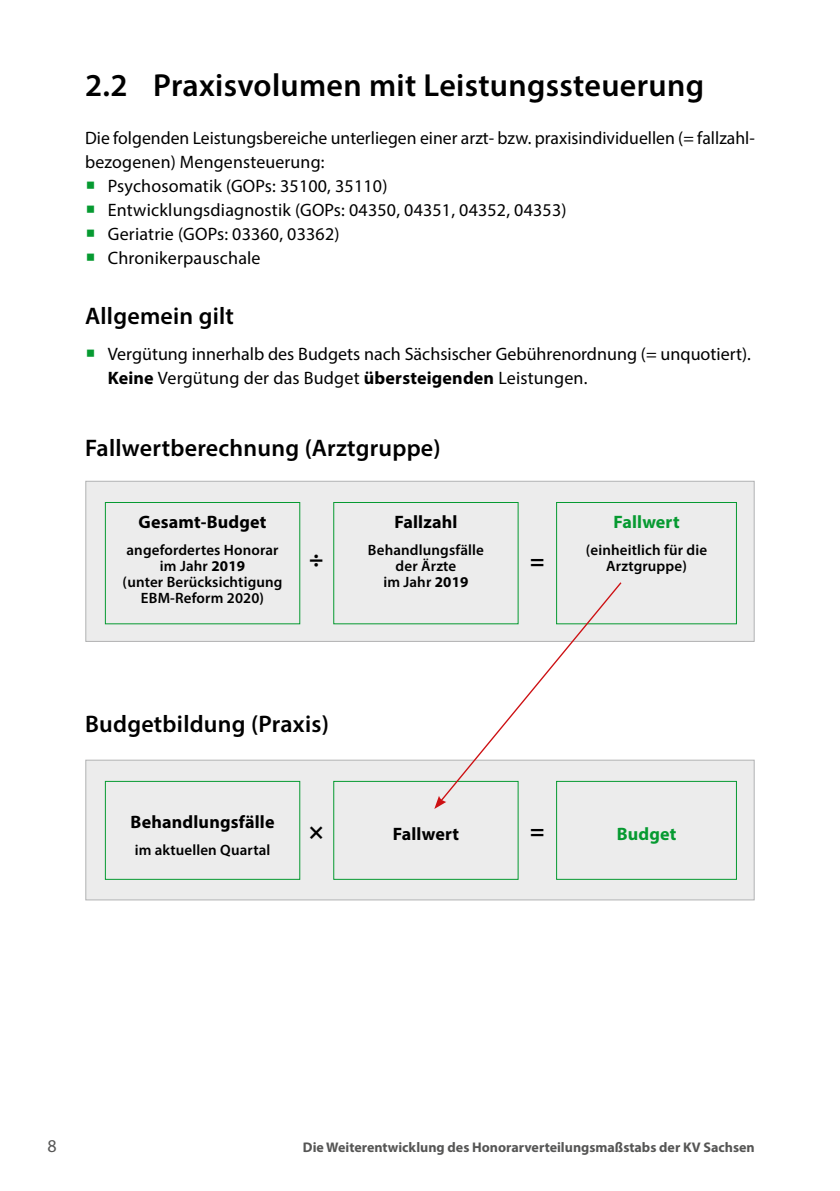
<style>
.page{position:relative;width:840px;height:1191px;background:#fff}
.page>*{position:absolute;margin:0;border:0;box-sizing:border-box;transform-origin:0 0}
.t1{font:600 32px "Myriad Pro";letter-spacing:.01em;color:#000}
.t2{font:600 24px "Myriad Pro";letter-spacing:.01em;color:#000}
.t3{font:700 24px "Myriad Pro";color:#000}
.t4{font:18px/24px "Myriad Pro";letter-spacing:.005em;color:#000}
.t5{font:700 18px "Myriad Pro";letter-spacing:.01em;color:#000}
.t6{font:700 18px "Myriad Pro";letter-spacing:.01em;color:#069a31}
.t7{font:18px "Myriad Pro";color:#565655}
.t8{font:600 15px/16px "Myriad Pro";letter-spacing:.01em;color:#000;text-align:center}
.t9{font:700 14px "Myriad Pro";color:#565655}
.s1{font-weight:700}
</style>
<div class="page">
<div style="left:85px;top:481px;width:669px;height:161px;background:#ececec;border:1px solid #b1b2b3"></div>
<div style="left:105px;top:502px;width:195px;height:122px;border:1px solid #069a31"></div>
<div style="left:333px;top:502px;width:185px;height:122px;border:1px solid #069a31"></div>
<div style="left:555px;top:502px;width:181px;height:122px;border:1px solid #069a31"></div>
<div style="left:85px;top:759px;width:669px;height:141px;background:#ececec;border:1px solid #b1b2b3"></div>
<div style="left:105px;top:781px;width:195px;height:99px;border:1px solid #069a31"></div>
<div style="left:333px;top:781px;width:185px;height:99px;border:1px solid #069a31"></div>
<div style="left:555px;top:781px;width:181px;height:99px;border:1px solid #069a31"></div>
<svg style="left:438px;top:581px;width:184px;height:222px"></svg>
<svg style="left:434px;top:795px;width:12px;height:14px"></svg>
<h1 class="t1" style="left:85px;top:65px;width:620px">2.2 Praxisvolumen mit Leistungssteuerung</h1>
<p class="t4" style="left:85px;top:126px;width:669px">Die folgenden Leistungsbereiche unterliegen einer arzt- bzw. praxisindividuellen (= fallzahl-</p>
<p class="t4" style="left:85px;top:150px;width:241px">bezogenen) Mengensteuerung:</p>
<p class="t4" style="left:108px;top:174px;width:281px">Psychosomatik (GOPs: 35100, 35110)</p>
<p class="t4" style="left:108px;top:198px;width:460px">Entwicklungsdiagnostik (GOPs: 04350, 04351, 04352, 04353)</p>
<p class="t4" style="left:108px;top:222px;width:233px">Geriatrie (GOPs: 03360, 03362)</p>
<p class="t4" style="left:108px;top:246px;width:154px">Chronikerpauschale</p>
<h2 class="t2" style="left:85px;top:301px;width:150px">Allgemein gilt</h2>
<p class="t4" style="left:108px;top:342px;width:642px">Vergütung innerhalb des Budgets nach Sächsischer Gebührenordnung (= unquotiert).<br><span class="s1">Keine</span> Vergütung der das Budget <span class="s1">übersteigenden</span> Leistungen.</p>
<h2 class="t2" style="left:85px;top:433px;width:357px">Fallwertberechnung (Arztgruppe)</h2>
<p class="t5" style="left:138px;top:510px;width:129px">Gesamt-Budget</p>
<p class="t8" style="left:123px;top:542px;width:161px">angefordertes Honorar im Jahr <span class="s1">2019<br></span>(unter Berücksichtigung<br>EBM-Reform 2020)</p>
<p class="t6" style="left:613px;top:510px;width:68px">Fallwert</p>
<p class="t8" style="left:585px;top:541px;width:123px">(einheitlich für die</p>
<p class="t5" style="left:394px;top:510px;width:64px">Fallzahl</p>
<p class="t8" style="left:368px;top:542px;width:117px">Behandlungsfälle der Ärzte<br>im Jahr <span class="s1">2019</span></p>
<h2 class="t3" style="left:309px;top:543px;width:16px">÷</h2>
<h2 class="t3" style="left:529px;top:545px;width:16px">=</h2>
<p class="t8" style="left:606px;top:557px;width:82px">Arztgruppe)</p>
<h2 class="t2" style="left:85px;top:709px;width:245px">Budgetbildung (Praxis)</h2>
<p class="t5" style="left:130px;top:810px;width:145px">Behandlungsfälle</p>
<p class="t8" style="left:135px;top:842px;width:137px">im aktuellen Quartal</p>
<h2 class="t3" style="left:309px;top:815px;width:16px">×</h2>
<p class="t5" style="left:392px;top:822px;width:68px">Fallwert</p>
<h2 class="t3" style="left:529px;top:815px;width:16px">=</h2>
<p class="t6" style="left:616px;top:822px;width:61px">Budget</p>
<p class="t7" style="left:47px;top:1135px;width:11px">8</p>
<p class="t9" style="left:303px;top:1138px;width:453px">Die Weiterentwicklung des Honorarverteilungsmaßstabs der KV Sachsen</p>
</div>
